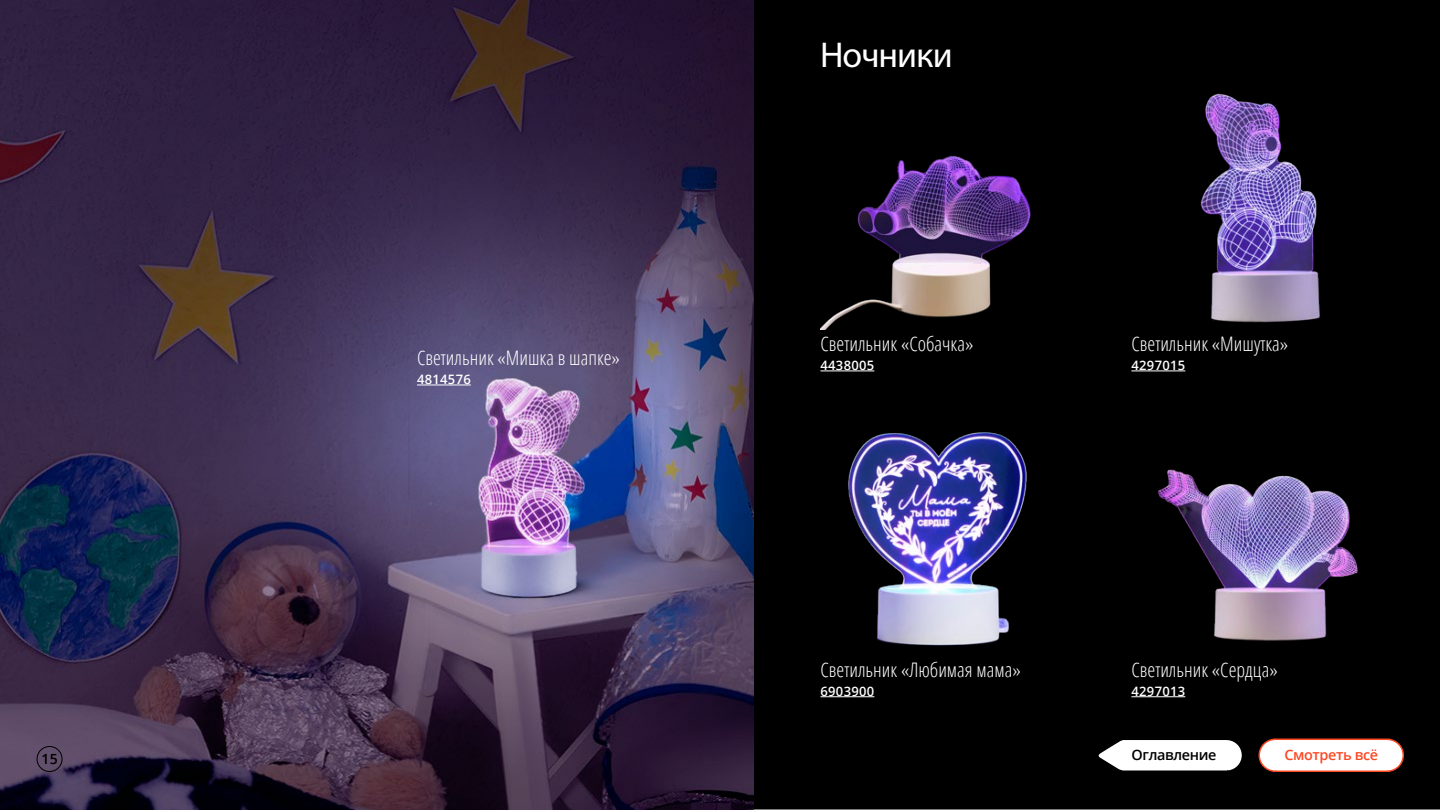
<style>
.page{position:relative;width:1440px;height:810px;background:#fff}
.page>*{position:absolute;margin:0;border:0;box-sizing:border-box;transform-origin:0 0}
.t1{font:36px "Myriad Pro";letter-spacing:-.03em;color:#fff}
.t2{font:300 condensed 20px "Open Sans";color:#fff}
.t3{font:600 14.4px "Open Sans";letter-spacing:-.025em;color:#fc4823}
.t4{font:600 14.4px "Open Sans";letter-spacing:-.025em;color:#000}
.t5{font:600 14px "Open Sans";color:#000}
.t6{font:600 13px "Open Sans";letter-spacing:.025em;color:#fff}
.s1{color:#000}
</style>
<div class="page">
<img style="left:0;top:0;width:754px;height:810px">
<div style="left:754px;top:0;width:686px;height:809px;background:#000"></div>
<img style="left:820px;top:155px;width:211px;height:175px">
<img style="left:848px;top:432px;width:179px;height:214px">
<img style="left:1200px;top:93px;width:120px;height:230px">
<img style="left:1158px;top:469px;width:200px;height:172px">
<hr style="left:821px;top:371px;width:53px;height:1px;background:#fff">
<hr style="left:821px;top:696px;width:53px;height:1px;background:#fff">
<hr style="left:1131px;top:371px;width:54px;height:1px;background:#fff">
<hr style="left:1131px;top:696px;width:54px;height:1px;background:#fff">
<hr style="left:417px;top:385px;width:54px;height:1px;background:#fff">
<div style="left:1259px;top:739px;width:144px;height:32px;background:#fff;border-radius:16px"></div>
<div style="left:1258px;top:739px;width:146px;height:33px;border:2px solid #fc4823;border-radius:16px"></div>
<div style="left:37px;top:746px;width:26px;height:26px;border:1px solid #000;border-radius:50%"></div>
<svg style="left:1098px;top:740px;width:144px;height:31px;background:#d7d7d7"></svg>
<div style="left:1125px;top:749px;width:98px;height:11px;background:#fff"></div>
<h1 class="t1" style="left:820px;top:33px;width:134px">Ночники</h1>
<p class="t2" style="left:820px;top:330px;width:154px">Светильник «Собачка»</p>
<p class="t2" style="left:417px;top:344px;width:204px">Светильник «Мишка в шапке»</p>
<p class="t6" style="left:821px;top:356px;width:55px">4438005</p>
<p class="t6" style="left:417px;top:370px;width:55px">4814576</p>
<p class="t2" style="left:1131px;top:330px;width:158px">Светильник «Мишутка»</p>
<p class="t6" style="left:1131px;top:356px;width:55px">4297015</p>
<p class="t2" style="left:820px;top:656px;width:228px">Светильник «Любимая мама»<span class="s1">ма»</span></p>
<p class="t6" style="left:821px;top:682px;width:55px">6903900</p>
<p class="t2" style="left:1131px;top:656px;width:148px">Светильник «Сердца»</p>
<p class="t6" style="left:1131px;top:682px;width:55px">4297013</p>
<p class="t5" style="left:41px;top:749px;width:18px">15</p>
<p class="t4" style="left:1132px;top:745px;width:86px">Оглавление</p>
<p class="t3" style="left:1284px;top:745px;width:95px">Смотреть всё</p>
</div>
